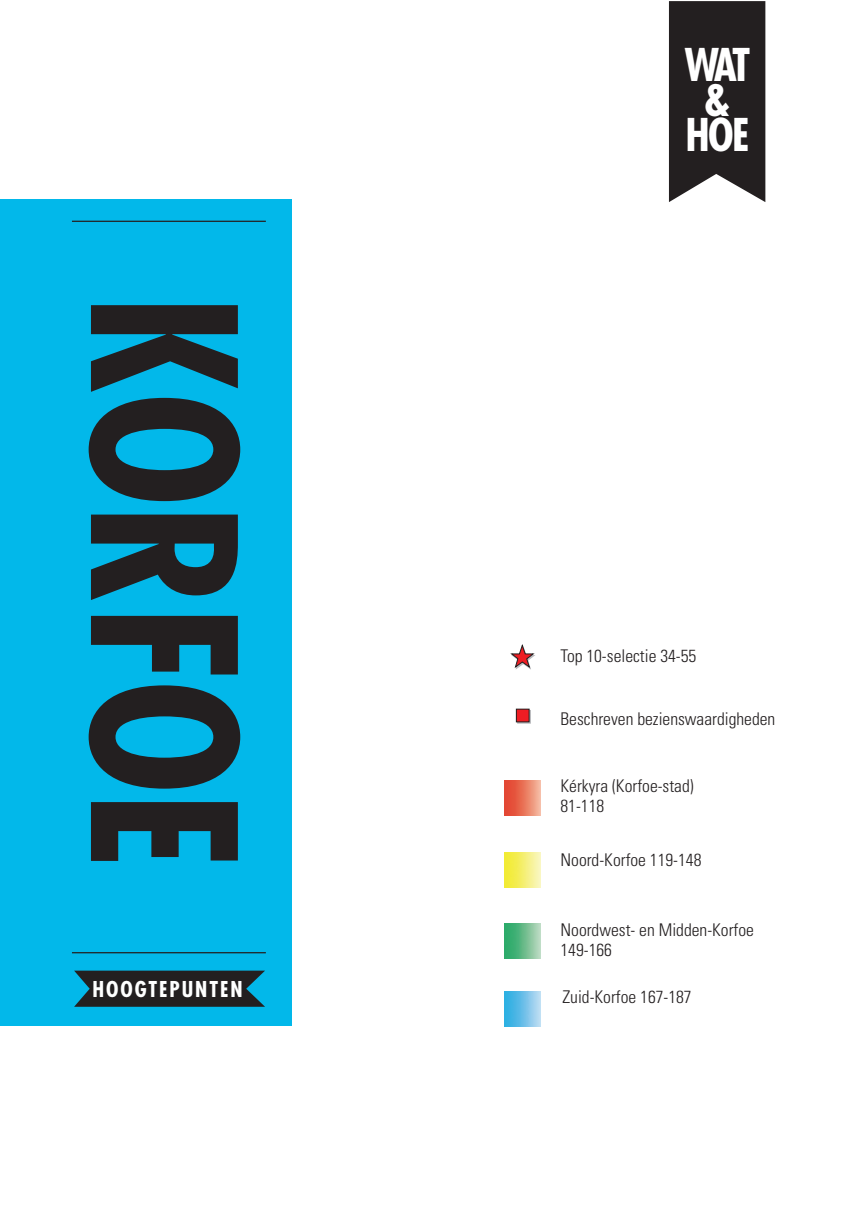
<style>
.page{position:relative;width:862px;height:1225px;background:#fff}
.page>*{position:absolute;margin:0;border:0;box-sizing:border-box;transform-origin:0 0}
.t1{font:700 condensed 194.75px "Futura LT";letter-spacing:-.01em;color:#231f20}
.t2{font:700 condensed 44px/35.2px "Futura LT";letter-spacing:-.075em;color:#fff;text-align:center}
.t3{font:700 condensed 21.25px "Futura LT";letter-spacing:.09em;color:#fff}
.t4{font:300 condensed 17.5px/20px "Univers";color:#231f20}
</style>
<div class="page">
<div style="left:0;top:199px;width:291px;height:826px;background:#02b8ea"></div>
<hr style="left:72px;top:221px;width:194px;height:1px;background:#231f20">
<hr style="left:72px;top:952px;width:194px;height:1px;background:#231f20">
<svg style="left:669px;top:1px;width:96px;height:201px;background:#322e2f"></svg>
<svg style="left:74px;top:971px;width:191px;height:36px;background:#1f2d33"></svg>
<img style="left:504px;top:852px;width:36px;height:35px">
<img style="left:504px;top:991px;width:36px;height:36px">
<img style="left:504px;top:780px;width:36px;height:35px">
<img style="left:504px;top:923px;width:36px;height:36px">
<div style="left:516px;top:709px;width:13px;height:13px;background:#ee1d23"></div>
<div style="left:516px;top:709px;width:13px;height:13px;border:1px solid #231f20"></div>
<svg style="left:510px;top:644px;width:25px;height:26px"></svg>
<h1 class="t1" style="left:284px;top:295px;width:575px;rotate:90deg">KORFOE</h1>
<p class="t3" style="left:92px;top:975px;width:152px">HOOGTEPUNTEN</p>
<h2 class="t2" style="left:684px;top:48px;width:68px">WAT &amp;<br>HOE</h2>
<p class="t4" style="left:560px;top:645px;width:137px">Top 10-selectie 34-55</p>
<p class="t4" style="left:560px;top:709px;width:216px">Beschreven bezienswaardigheden</p>
<p class="t4" style="left:560px;top:776px;width:135px">Kérkyra (Korfoe-stad)<br>81-118</p>
<p class="t4" style="left:560px;top:849px;width:142px">Noord-Korfoe 119-148</p>
<p class="t4" style="left:560px;top:920px;width:195px">Noordwest- en Midden-Korfoe<br>149-166</p>
<p class="t4" style="left:562px;top:987px;width:131px">Zuid-Korfoe 167-187</p>
</div>
